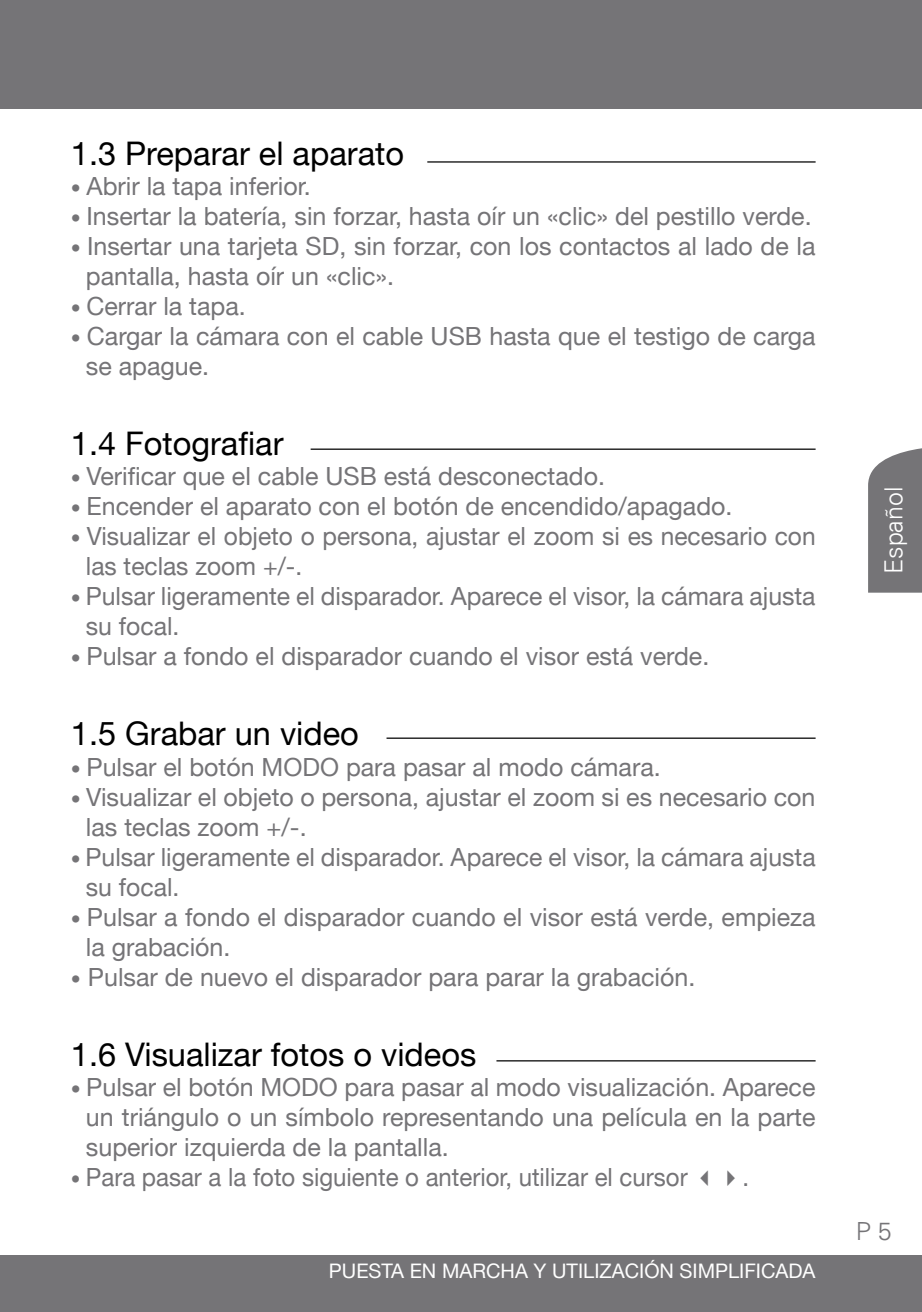
<style>
.page{position:relative;width:922px;height:1312px;background:#fff}
.page>*{position:absolute;margin:0;border:0;box-sizing:border-box;transform-origin:0 0}
.t1{font:32.5px "Helvetica Neue LT";color:#000}
.t2{font:25px/30px "Helvetica Neue LT";color:#757477}
.t3{font:25px "Helvetica Neue LT";color:#757477;scale:.96 1}
.t4{font:300 25px "Univers LT";color:#fff}
.t5{font:300 25px "Univers LT";color:#757477}
.t6{font:20px "Helvetica Neue LT";color:#fff}
.s1{font-size:20px}
</style>
<div class="page">
<svg style="left:868px;top:448px;width:53px;height:144px;background:#7e7d80"></svg>
<div style="left:0;top:1254px;width:921px;height:57px;background:#757477"></div>
<div style="left:0;top:0;width:921px;height:109px;background:#757477"></div>
<hr style="left:427px;top:161px;width:388px;height:1px;background:#000">
<hr style="left:310px;top:448px;width:505px;height:1px;background:#000">
<hr style="left:386px;top:737px;width:429px;height:1px;background:#000">
<hr style="left:496px;top:1059px;width:319px;height:2px;background:#000">
<h1 class="t1" style="left:71px;top:134px;width:334px">1.3 Preparar el aparato</h1>
<p class="t2" style="left:71px;top:171px;width:241px"><span class="s1">•</span> Abrir la tapa inferior.</p>
<p class="t2" style="left:71px;top:201px;width:742px"><span class="s1">•</span> Insertar la batería, sin forzar, hasta oír un «clic» del pestillo verde.</p>
<p class="t2" style="left:86px;top:231px;width:731px;text-indent:-15px"><span class="s1">•</span> Insertar una tarjeta SD, sin forzar, con los contactos al lado de la pantalla, hasta oír un «clic».</p>
<p class="t2" style="left:71px;top:291px;width:176px"><span class="s1">•</span> Cerrar la tapa.</p>
<p class="t2" style="left:86px;top:321px;width:731px;text-indent:-15px"><span class="s1">•</span> Cargar la cámara con el cable USB hasta que el testigo de carga se apague.</p>
<h1 class="t1" style="left:71px;top:424px;width:214px">1.4 Fotografiar</h1>
<p class="t2" style="left:71px;top:461px;width:535px"><span class="s1">•</span> Verificar que el cable USB está desconectado.</p>
<p class="t2" style="left:71px;top:491px;width:663px"><span class="s1">•</span> Encender el aparato con el botón de encendido/apagado.</p>
<p class="t2" style="left:86px;top:521px;width:731px;text-indent:-15px"><span class="s1">•</span> Visualizar el objeto o persona, ajustar el zoom si es necesario con las teclas zoom +/-.</p>
<p class="t2" style="left:86px;top:581px;width:731px;text-indent:-15px"><span class="s1">•</span> Pulsar ligeramente el disparador. Aparece el visor, la cámara ajusta su focal.</p>
<p class="t2" style="left:71px;top:641px;width:639px"><span class="s1">•</span> Pulsar a fondo el disparador cuando el visor está verde.</p>
<h1 class="t1" style="left:71px;top:714px;width:289px">1.5 Grabar un video</h1>
<p class="t2" style="left:71px;top:751px;width:591px"><span class="s1">•</span> Pulsar el botón MODO para pasar al modo cámara.</p>
<p class="t2" style="left:86px;top:781px;width:731px;text-indent:-15px"><span class="s1">•</span> Visualizar el objeto o persona, ajustar el zoom si es necesario con las teclas zoom +/-.</p>
<p class="t2" style="left:86px;top:841px;width:731px;text-indent:-15px"><span class="s1">•</span> Pulsar ligeramente el disparador. Aparece el visor, la cámara ajusta su focal.</p>
<p class="t2" style="left:86px;top:901px;width:731px;text-indent:-15px"><span class="s1">•</span> Pulsar a fondo el disparador cuando el visor está verde, empieza la grabación.</p>
<p class="t2" style="left:71px;top:961px;width:625px"><span class="s1">•</span> Pulsar de nuevo el disparador para parar la grabación.</p>
<h1 class="t1" style="left:71px;top:1034px;width:407px">1.6 Visualizar fotos o videos</h1>
<p class="t2" style="left:86px;top:1071px;width:731px;text-align:justify;text-indent:-15px"><span class="s1">•</span> Pulsar el botón MODO para pasar al modo visualización. Aparece un triángulo o un símbolo representando una película en la parte superior izquierda de la pantalla.</p>
<p class="t3" style="left:71px;top:1161px;width:707px"><span class="s1">•</span> Para pasar a la foto siguiente o anterior, utilizar el cursor ✓✔.</p>
<p class="t6" style="left:329px;top:1258px;width:488px">PU ESTA EN MARCHA Y UTILIZACIÓN SIMPLIFICADA</p>
<p class="t4" style="left:878px;top:574px;width:89px;rotate:-90deg">Español</p>
<p class="t5" style="left:855px;top:1215px;width:38px">P 5</p>
</div>
